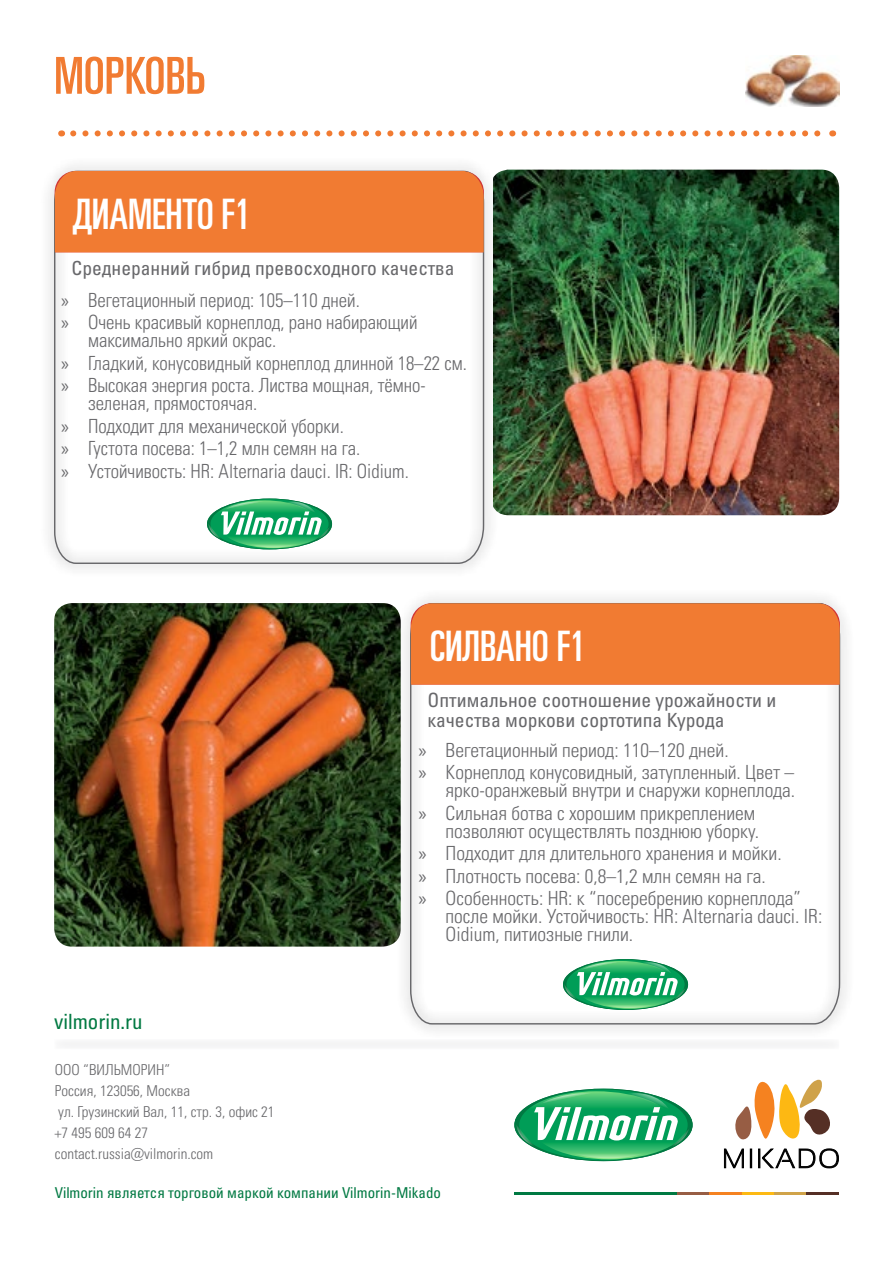
<style>
.page{position:relative;width:893px;height:1263px;background:#fff}
.page>*{position:absolute;margin:0;border:0;box-sizing:border-box;transform-origin:0 0}
.t1{font:51px "Univers LTCYR 59 Ult Cond";color:#f17b32}
.t2{font:42px "Univers LTCYR 59 Ult Cond";color:#fff}
.t3{font:condensed 21px "Univers LTCYR 57";color:#007942}
.t4{font:19.5px/22.5px "Univers LTCYR 47 Light Cond";color:#68686b}
.t5{font:19.5px/22.5px "Univers LTCYR 47 Light Cond";color:#68686b;scale:.96 1}
.t6{font:condensed 19.5px/19.5px "Univers LTCYR 57";color:#68686b}
.t7{font:15px/21px "Univers LTCYR 47 Light Cond";color:#68686b}
.t8{font:condensed 15px "Univers LTCYR 57";color:#007942}
.s1{font-family:"Myriad Pro"}
</style>
<div class="page">
<img style="left:745px;top:56px;width:94px;height:50px">
<img style="left:498px;top:170px;width:341px;height:345px">
<div style="left:39px;top:156px;width:459px;height:422px;background:#000;opacity:.75"></div>
<svg style="left:53px;top:170px;width:432px;height:395px"></svg>
<div style="left:55px;top:171px;width:429px;height:81px;background:#f17b32"></div>
<img style="left:54px;top:603px;width:341px;height:344px">
<div style="left:395px;top:588px;width:459px;height:450px;background:#000;opacity:.75"></div>
<svg style="left:409px;top:602px;width:432px;height:423px"></svg>
<div style="left:411px;top:603px;width:429px;height:81px;background:#f17b32"></div>
<hr style="left:514px;top:1193px;width:164px;height:2px;background:#007942">
<hr style="left:678px;top:1193px;width:32px;height:2px;background:#975d44">
<hr style="left:710px;top:1193px;width:32px;height:2px;background:#f58220">
<hr style="left:742px;top:1193px;width:32px;height:2px;background:#fdb913">
<hr style="left:774px;top:1193px;width:32px;height:2px;background:#d0a349">
<hr style="left:806px;top:1193px;width:33px;height:2px;background:#552f25">
<svg style="left:516px;top:1091px;width:174px;height:68px"></svg>
<svg style="left:735px;top:1079px;width:95px;height:61px"></svg>
<svg style="left:724px;top:1149px;width:20px;height:19px"></svg>
<svg style="left:750px;top:1149px;width:2px;height:19px"></svg>
<svg style="left:758px;top:1148px;width:81px;height:20px"></svg>
<div style="left:54px;top:1039px;width:785px;height:10px;background:#f5f5f6"></div>
<svg style="left:73px;top:130px;width:748px;height:6px"></svg>
<svg style="left:564px;top:961px;width:122px;height:48px"></svg>
<svg style="left:208px;top:500px;width:122px;height:48px"></svg>
<h1 class="t1" style="left:54px;top:40px;width:153px">МОРКОВЬ</h1>
<h2 class="t2" style="left:73px;top:185px;width:179px">ДИАМЕНТО F1</h2>
<p class="t6" style="left:72px;top:258px;width:384px">Среднеранний гибрид превосходного качества</p>
<p class="t5" style="left:61px;top:287px;width:373px"><span class="s1">»</span> Вегетационный период: 105–110 дней.<br><span class="s1">»</span> Очень красивый корнеплод, рано набирающий</p>
<p class="t5" style="left:61px;top:328px;width:424px;text-indent:27px">максимально яркий окрас.<br><span class="s1">»</span> Гладкий, конусовидный корнеплод длинной 18–22 см. <span class="s1">»</span> Высокая энергия роста. Листва мощная, тёмно-</p>
<p class="t5" style="left:61px;top:391px;width:364px;text-indent:27px">зеленая, прямостоячая.<br><span class="s1">»</span> Подходит для механической уборки.<br><span class="s1">»</span> Густота посева: 1–1,2 млн семян на га.<br><span class="s1">»</span> Устойчивость: HR: Alternaria dauci. IR: Oidium.</p>
<h2 class="t2" style="left:430px;top:617px;width:157px">СИЛВАНО F1</h2>
<p class="t6" style="left:428px;top:690px;width:350px">Оптимальное соотношение урожайности и качества моркови сортотипа Курода</p>
<p class="t3" style="left:54px;top:1008px;width:90px">vilmorin.ru</p>
<p class="t4" style="left:419px;top:738px;width:377px"><span class="s1">»</span> Вегетационный период: 110–120 дней.<br><span class="s1">»</span> Корнеплод конусовидный, затупленный. Цвет –</p>
<p class="t4" style="left:419px;top:778px;width:378px;text-indent:27px">ярко-оранжевый внутри и снаружи корнеплода. <span class="s1">»</span> Сильная ботва с хорошим прикреплением</p>
<p class="t4" style="left:419px;top:819px;width:384px;text-indent:27px">позволяют осуществлять позднюю уборку.<br><span class="s1">»</span> Подходит для длительного хранения и мойки.<br><span class="s1">»</span> Плотность посева: 0,8–1,2 млн семян на га.<br><span class="s1">»</span> Особенность: HR: к “посеребрению корнеплода”</p>
<p class="t4" style="left:446px;top:906px;width:378px;line-height:18px">после мойки. Устойчивость: HR: Alternaria dauci. IR:<br>Oidium, питиозные гнили.</p>
<p class="t7" style="left:55px;top:1058px;width:221px">ООО “ВИЛЬМОРИН”<br>Россия, 123056, Москва<br>ул. Грyзинский Вал, 11, стр. 3, офис 21 +7 495 609 64 27 contact.russia@vilmorin.com</p>
<p class="t8" style="left:55px;top:1183px;width:388px">Vilmorin является торговой маркой компании Vilmorin-Mikado</p>
</div>
